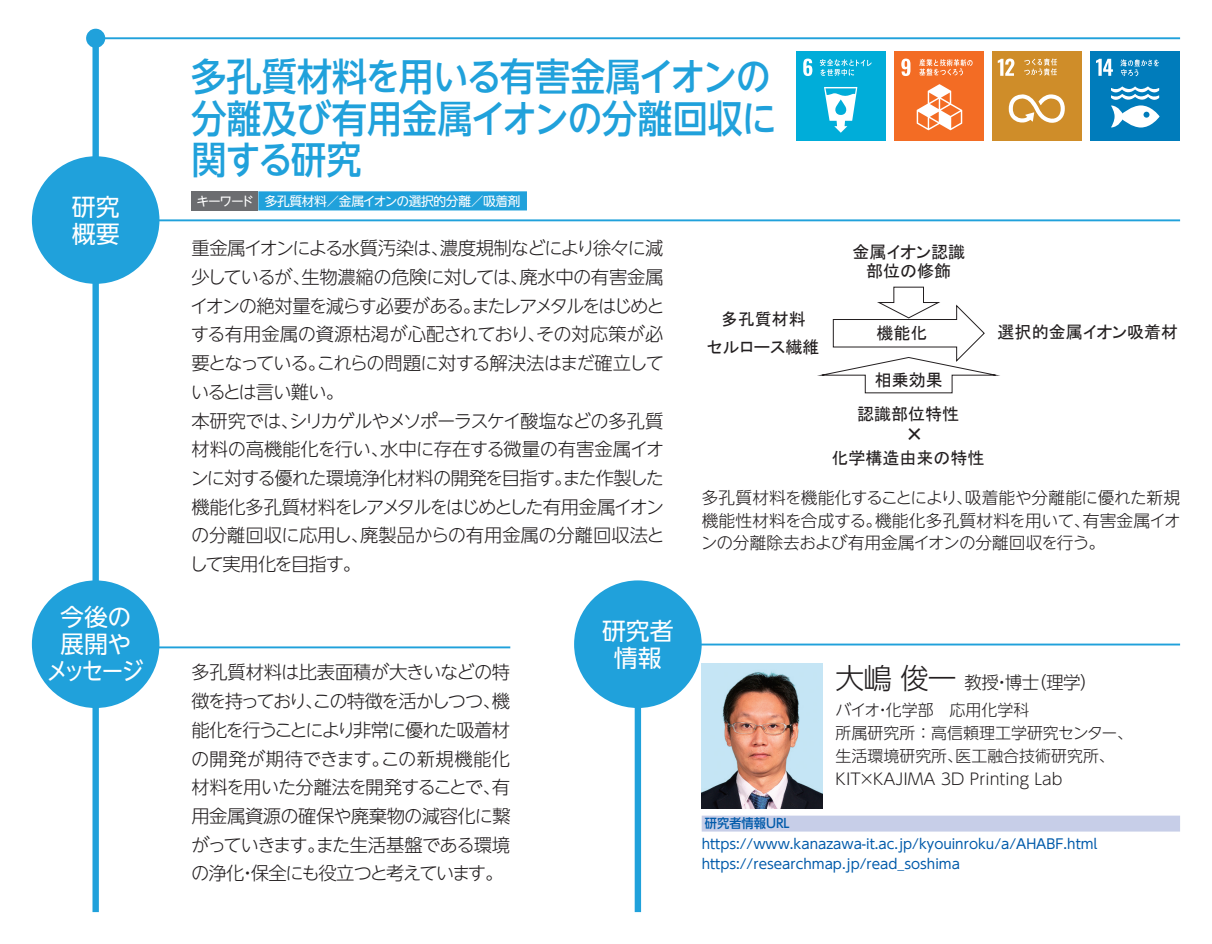
<style>
.page{position:relative;width:1212px;height:944px;background:#fff}
.page>*{position:absolute;margin:0;border:0;box-sizing:border-box;transform-origin:0 0}
.t1{font:500 38.25px/41.4px "UD Shin Go NT Pr 6 N";letter-spacing:-.015em;color:#20a1db;scale:.92 1}
.t2{font:300 28.8px "UD Shin Go NT Pr 6 N";color:#231f20}
.t3{font:23.85px/27px "UD Shin Go NT Pr 6 N";letter-spacing:-.045em;color:#fff;text-align:center}
.t4{font:23.85px/27px "UD Shin Go NT Pr 6 N";color:#fff}
.t5{font:22.72px "MS P Gothic";color:#231f20}
.t6{font:300 18.22px/28.8px "UD Shin Go NT Pr 6 N";letter-spacing:-.05em;color:#231f20}
.t7{font:300 18.22px/28.8px "UD Shin Go NT Pr 6 N";letter-spacing:-.02em;color:#231f20}
.t8{font:300 18.22px/28.8px "UD Shin Go NT Pr 6 N";letter-spacing:-.015em;color:#231f20}
.t9{font:300 18.22px/28.8px "UD Shin Go NT Pr 6 N";letter-spacing:-.1em;color:#231f20}
.t10{font:300 18.22px "UD Shin Go NT Pr 6 N";letter-spacing:-.09em;color:#231f20}
.t11{font:300 18.22px/28.8px "UD Shin Go NT Pr 6 N";letter-spacing:-.085em;color:#231f20}
.t12{font:300 18.22px/28.8px "UD Shin Go NT Pr 6 N";letter-spacing:-.07em;color:#231f20}
.t13{font:300 18.22px "UD Shin Go NT Pr 6 N";letter-spacing:.025em;color:#231f20}
.t14{font:300 17.55px "UD Shin Go NT Pr 6 N";letter-spacing:-.03em;color:#231f20}
.t15{font:17.1px/19.1px "MS P Gothic";color:#231f20;text-align:center}
.t16{font:300 16.65px/22.3px "UD Shin Go NT Pr 6 N";letter-spacing:-.015em;color:#231f20}
.t17{font:300 16.65px "UD Shin Go NT Pr 6 N";letter-spacing:.01em;color:#231f20}
.t18{font:300 15.97px/23.2px "UD Shin Go NT Pr 6 N";color:#231f20}
.t19{font:13.5px/20px "UD Shin Go NT Pr 6 N";color:#015aaa}
.t20{font:12.83px "UD Shin Go NT Pr 6 N";letter-spacing:-.03em;color:#fff}
.t21{font:500 12.83px "UD Shin Go NT Pr 6 N";color:#015aaa;scale:.96 1}
</style>
<div class="page">
<div style="left:92px;top:32px;width:7px;height:880px;background:#20a1db"></div>
<hr style="left:96px;top:37px;width:1084px;height:2px;background:#20a1db">
<div style="left:86px;top:29px;width:19px;height:19px;background:#20a1db;border-radius:50%"></div>
<div style="left:635px;top:606px;width:6px;height:306px;background:#20a1db"></div>
<hr style="left:96px;top:646px;width:414px;height:2px;background:#20a1db">
<hr style="left:638px;top:644px;width:542px;height:1px;background:#20a1db">
<div style="left:35px;top:584px;width:121px;height:121px;background:#20a1db;border-radius:50%"></div>
<div style="left:32px;top:580px;width:127px;height:128px;border:6px solid #20a1db;border-radius:50%"></div>
<div style="left:577px;top:584px;width:121px;height:121px;background:#20a1db;border-radius:50%"></div>
<div style="left:574px;top:580px;width:128px;height:128px;border:6px solid #20a1db;border-radius:50%"></div>
<hr style="left:96px;top:219px;width:1084px;height:2px;background:#20a1db">
<div style="left:35px;top:159px;width:121px;height:122px;background:#20a1db;border-radius:50%"></div>
<div style="left:32px;top:156px;width:127px;height:128px;border:6px solid #20a1db;border-radius:50%"></div>
<div style="left:702px;top:816px;width:478px;height:16px;background:#c7cee8"></div>
<img style="left:702px;top:663px;width:121px;height:146px">
<div style="left:796px;top:51px;width:89px;height:89px;background:#00add9"></div>
<svg style="left:803px;top:59px;width:9px;height:17px"></svg>
<svg style="left:824px;top:87px;width:33px;height:46px"></svg>
<svg style="left:820px;top:59px;width:51px;height:17px"></svg>
<div style="left:894px;top:51px;width:89px;height:89px;background:#f36c24"></div>
<svg style="left:901px;top:59px;width:9px;height:17px"></svg>
<svg style="left:917px;top:84px;width:45px;height:46px"></svg>
<svg style="left:919px;top:59px;width:53px;height:17px"></svg>
<div style="left:992px;top:51px;width:90px;height:89px;background:#cf8d29"></div>
<svg style="left:998px;top:59px;width:16px;height:17px"></svg>
<svg style="left:1009px;top:94px;width:56px;height:29px"></svg>
<svg style="left:1024px;top:58px;width:33px;height:17px"></svg>
<div style="left:1091px;top:51px;width:89px;height:89px;background:#007cbb"></div>
<svg style="left:1096px;top:59px;width:17px;height:17px"></svg>
<svg style="left:1111px;top:86px;width:48px;height:42px"></svg>
<svg style="left:1120px;top:59px;width:39px;height:17px"></svg>
<div style="left:191px;top:191px;width:67px;height:19px;background:#6c6d70"></div>
<svg style="left:821px;top:286px;width:179px;height:108px"></svg>
<div style="left:258px;top:191px;width:269px;height:19px;background:#20a1db"></div>
<h3 class="t4" style="left:72px;top:192px;width:49px">研究概要</h3>
<h3 class="t3" style="left:46px;top:603px;width:99px">今後の展開やメッセージ</h3>
<h1 class="t1" style="left:191px;top:55px;width:638px">多孔質材料を用いる有害金属イオンの分離及び有用金属イオンの分離回収に関する研究</h1>
<p class="t20" style="left:265px;top:191px;width:257px">多孔質材料／金属イオンの選択的分離／吸着剤</p>
<p class="t20" style="left:197px;top:191px;width:59px">キーワード</p>
<p class="t6" style="left:191px;top:233px;width:473px">重金属イオンによる水質汚染は濃度規制などにより徐々に減</p>
<p class="t6" style="left:431px;top:233px;width:20px">、</p>
<p class="t9" style="left:190px;top:262px;width:476px">少しているが、<br>イオンの絶対量を減らす必要があるまたレアメタルをはじめと</p>
<p class="t6" style="left:301px;top:262px;width:229px">生物濃縮の危険に対しては、</p>
<p class="t8" style="left:519px;top:262px;width:145px">廃水中の有害金属</p>
<p class="t8" style="left:191px;top:291px;width:474px;text-indent:272px">。<br>する有用金属の資源枯渇が心配されておりその対応策が必</p>
<p class="t6" style="left:191px;top:319px;width:474px;text-indent:336px">、<br>要となっているこれらの問題に対する解決法はまだ確立して</p>
<p class="t6" style="left:191px;top:348px;width:474px;text-indent:117px">。<br>いるとは言い難い。<br>本研究ではシリカゲルやメソポーラスケイ酸塩などの多孔質</p>
<p class="t6" style="left:281px;top:406px;width:20px">、</p>
<p class="t7" style="left:380px;top:434px;width:286px">水中に存在する微量の有害金属イオ</p>
<p class="t6" style="left:190px;top:434px;width:475px">材料の高機能化を行い、<br>ンに対する優れた環境浄化材料の開発を目指すまた作製した</p>
<p class="t7" style="left:191px;top:463px;width:475px;text-indent:363px">。<br>機能化多孔質材料をレアメタルをはじめとした有用金属イオンの分離回収に応用し廃製品からの有用金属の分離回収法と</p>
<p class="t12" style="left:189px;top:520px;width:181px;text-indent:161px">、して実用化を目指す。</p>
<p class="t6" style="left:191px;top:657px;width:320px">多孔質材料は比表面積が大きいなどの特徴を持っておりこの特徴を活かしつつ機、</p>
<p class="t6" style="left:305px;top:686px;width:20px">、</p>
<p class="t10" style="left:191px;top:715px;width:320px">能化を行うことにより非常に優れた吸着材</p>
<p class="t13" style="left:381px;top:744px;width:131px">この新規機能化</p>
<p class="t6" style="left:191px;top:744px;width:321px">の開発が期待できます。<br>材料を用いた分離法を開発することで有、用金属資源の確保や廃棄物の減容化に繋がっていきますまた生活基盤である環境</p>
<p class="t11" style="left:191px;top:830px;width:314px;text-indent:116px">。<br>の浄化保全にも役立つと考えています。</p>
<p class="t6" style="left:238px;top:858px;width:20px">・</p>
<h3 class="t4" style="left:602px;top:616px;width:73px;text-align:center">研究者情報</h3>
<p class="t15" style="left:721px;top:310px;width:87px">多孔質材料</p>
<p class="t15" style="left:707px;top:337px;width:114px">セルロース繊維</p>
<p class="t15" style="left:852px;top:242px;width:114px">金属イオン認識部位の修飾</p>
<p class="t15" style="left:876px;top:324px;width:53px">機能化</p>
<p class="t15" style="left:875px;top:370px;width:70px">相乗効果</p>
<p class="t15" style="left:857px;top:404px;width:104px">認識部位特性</p>
<p class="t15" style="left:831px;top:448px;width:155px">化学構造由来の特性</p>
<p class="t5" style="left:903px;top:422px;width:24px">×</p>
<p class="t15" style="left:997px;top:322px;width:182px">選択的金属イオン吸着材</p>
<p class="t16" style="left:702px;top:486px;width:480px">多孔質材料を機能化することにより吸着能や分離能に優れた新規</p>
<p class="t16" style="left:956px;top:486px;width:18px">、</p>
<p class="t17" style="left:875px;top:507px;width:217px">機能化多孔質材料を用いて、</p>
<p class="t16" style="left:701px;top:509px;width:406px">機能性材料を合成する。<br>ンの分離除去および有用金属イオンの分離回収を行う。</p>
<p class="t16" style="left:1083px;top:509px;width:100px">有害金属イオ</p>
<h2 class="t2" style="left:836px;top:654px;width:122px">大嶋俊一</h2>
<p class="t18" style="left:835px;top:697px;width:195px">バイオ化学部　応用化学科</p>
<p class="t14" style="left:1029px;top:668px;width:70px">（理学(</p>
<p class="t14" style="left:964px;top:668px;width:76px">教授博士</p>
<p class="t14" style="left:993px;top:668px;width:19px">・</p>
<p class="t18" style="left:875px;top:697px;width:17px">・</p>
<p class="t18" style="left:836px;top:721px;width:299px">所属研究所：高信頼理工学研究センター、</p>
<p class="t18" style="left:955px;top:744px;width:161px">医工融合技術研究所、</p>
<p class="t18" style="left:836px;top:744px;width:228px">生活環境研究所、<br>KIT×KAJIMA 3D Printing Lab</p>
<p class="t21" style="left:705px;top:813px;width:90px">研究者情報URL</p>
<p class="t19" style="left:702px;top:834px;width:397px">https://www.kanazawa i t- .ac.jp/kyouinroku a/ /AHABF.html https://researchmap.jp/read_soshima</p>
</div>
